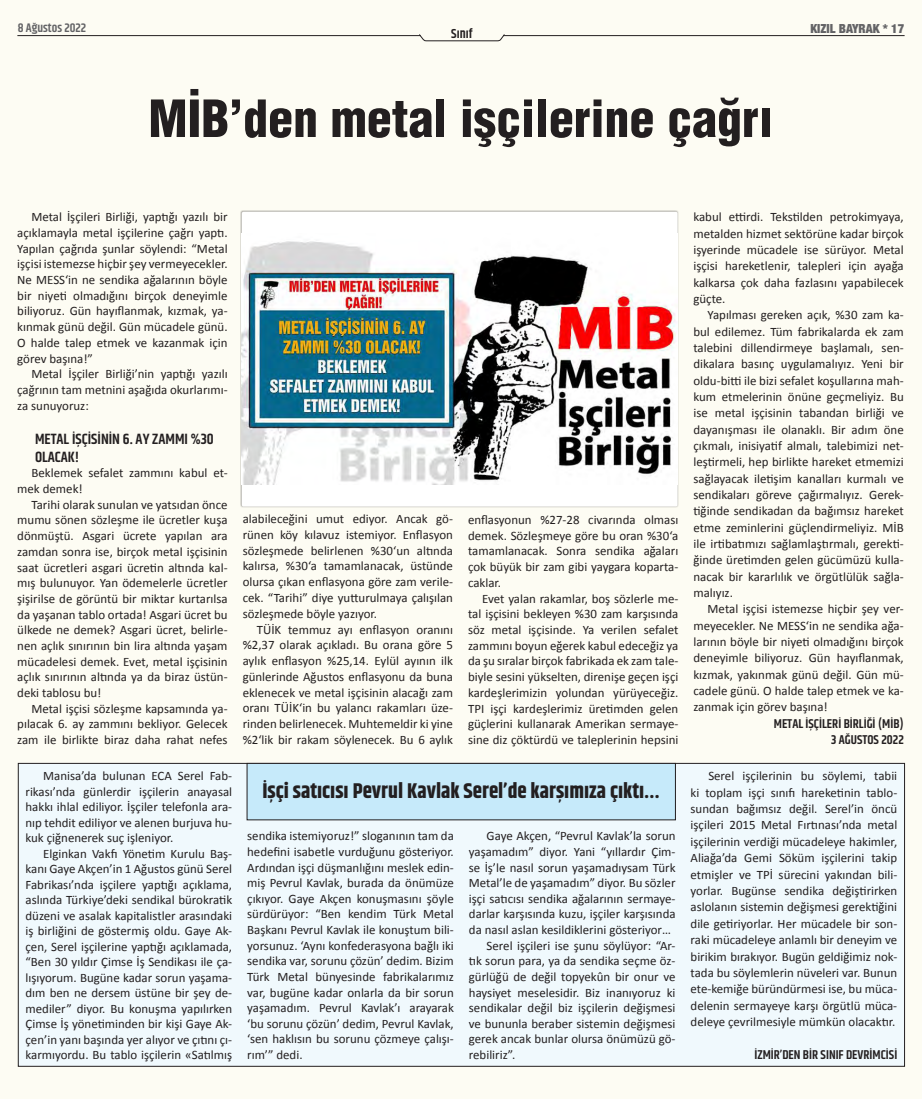
<style>
.page{position:relative;width:922px;height:1099px;background:#fff}
.page>*{position:absolute;margin:0;border:0;box-sizing:border-box;transform-origin:0 0}
.ana_başlık{font:900 condensed 50px "Helvetica";color:#231f20}
.başlık-2{font:700 21.25px "Khand";color:#231f20}
.ara_başlık{font:600 15px/18.2px "Khand";color:#231f20}
.t1{font:600 13.12px "Khand";color:#231f20}
.t2{font:12.88px/15.6px "Calibri";color:#231f20;text-align:justify}
.alt_imza{font:600 12.88px "Khand";color:#231f20}
.t3{font:900 condensed 12.5px "Helvetica Neue";color:#636366}
.t4{font:600 12.5px "Khand";color:#636366}
</style>
<div class="page">
<div style="left:0;top:0;width:921px;height:1098px;background:#fdfcf3"></div>
<hr style="left:18px;top:35px;width:402px;height:1px;background:#231f20">
<hr style="left:503px;top:35px;width:400px;height:1px;background:#231f20">
<svg style="left:419px;top:34px;width:85px;height:7px"></svg>
<div style="left:240px;top:210px;width:439px;height:298px;background:#231f20;opacity:.4"></div>
<div style="left:242px;top:212px;width:435px;height:294px;background:#fff;border-radius:2px"></div>
<img style="left:242px;top:241px;width:434px;height:244px">
<div style="left:18px;top:763px;width:886px;height:303px;background:#f0f9fd"></div>
<div style="left:247px;top:763px;width:428px;height:56px;background:#c6eafa"></div>
<div style="left:247px;top:763px;width:428px;height:57px;border:1px solid #231f20"></div>
<p class="t4" style="left:18px;top:20px;width:70px">8 Ağustos 2022</p>
<p class="t3" style="left:810px;top:18px;width:95px">KIZIL BAYRAK * 17</p>
<p class="t1" style="left:451px;top:24px;width:23px">Sınıf</p>
<p class="ana_başlık" style="left:148px;top:87px;width:625px">MİB’den metal işçilerine çağrı</p>
<p class="t2" style="left:17px;top:209px;width:212px;text-indent:14px">Metal İşçileri Birliği, yaptığı yazılı bir açıklamayla metal işçilerine çağrı yaptı.<br>Yapılan çağrıda şunlar söylendi: “Metal işçisi istemezse hiçbir şey vermeyecekler.<br>Ne MESS‘in ne sendika ağalarının böyle bir niyeti olmadığını birçok deneyimle biliyoruz. Gün hayıflanmak, kızmak, ya&shy;kınmak günü değil. Gün mücadele günü.<br>O halde talep etmek ve kazanmak için görev başına!”</p>
<p class="t2" style="left:17px;top:365px;width:212px;text-indent:14px">Metal İşçiler Birliği’nin yaptığı yazılı çağrının tam metnini aşağıda okurlarımı&shy;za sunuyoruz:</p>
<p class="ara_başlık" style="left:35px;top:430px;width:180px">METAL IŞÇISININ 6. AY ZAMMI %30<br>OLACAK!</p>
<p class="t2" style="left:17px;top:465px;width:212px;text-indent:14px">Beklemek sefalet zammını kabul et&shy;mek demek!</p>
<p class="t2" style="left:17px;top:496px;width:212px;text-indent:14px">Tarihi olarak sunulan ve yatsıdan önce mumu sönen sözleşme ile ücretler kuşa dönmüştü. Asgari ücrete yapılan ara zamdan sonra ise, birçok metal işçisinin saat ücretleri asgari ücretin altında kal&shy;mış bulunuyor. Yan ödemelerle ücretler şişirilse de görüntü bir miktar kurtarılsa da yaşanan tablo ortada! Asgari ücret bu ülkede ne demek? Asgari ücret, belirle&shy;nen açlık sınırının bin lira altında yaşam mücadelesi demek. Evet, metal işçisinin açlık sınırının altında ya da biraz üstün&shy;deki tablosu bu!</p>
<p class="t2" style="left:17px;top:700px;width:212px;text-indent:14px">Metal işçisi sözleşme kapsamında ya&shy;pılacak 6. ay zammını bekliyor. Gelecek zam ile birlikte biraz daha rahat nefes</p>
<p class="t2" style="left:26px;top:767px;width:208px;text-indent:18px">Manisa’da bulunan ECA Serel Fab&shy;rikası’nda günlerdir işçilerin anayasal hakkı ihlal ediliyor. İşçiler telefonla ara&shy;nıp tehdit ediliyor ve alenen burjuva hu&shy;kuk çiğnenerek suç işleniyor.</p>
<p class="t2" style="left:26px;top:845px;width:208px;text-indent:18px">Elginkan Vakfı Yönetim Kurulu Baş&shy;kanı Gaye Akçen’in 1 Ağustos günü Serel Fabrikası’nda işçilere yaptığı açıklama, aslında Türkiye’deki sendikal bürokratik düzeni ve asalak kapitalistler arasındaki iş birliğini de göstermiş oldu. Gaye Ak&shy;çen, Serel işçilerine yaptığı açıklamada, “Ben 30 yıldır Çimse İş Sendikası ile ça&shy;lışıyorum. Bugüne kadar sorun yaşama&shy;dım ben ne dersem üstüne bir şey de&shy;mediler” diyor. Bu konuşma yapılırken Çimse İş yönetiminden bir kişi Gaye Ak&shy;çen’in yanı başında yer alıyor ve çıtını çı&shy;karmıyordu. Bu tablo işçilerin «Satılmış</p>
<p class="t2" style="left:242px;top:510px;width:212px">alabileceğini umut ediyor. Ancak gö&shy;rünen köy kılavuz istemiyor. Enflasyon sözleşmede belirlenen %30‘un altında kalırsa, %30‘a tamamlanacak, üstünde olursa çıkan enflasyona göre zam verile&shy;cek. “Tarihi” diye yutturulmaya çalışılan sözleşmede böyle yazıyor.</p>
<p class="t2" style="left:242px;top:620px;width:212px;text-indent:14px">TÜİK temmuz ayı enflasyon oranını %2,37 olarak açıkladı. Bu orana göre 5 aylık enflasyon %25,14. Eylül ayının ilk günlerinde Ağustos enflasyonu da buna eklenecek ve metal işçisinin alacağı zam oranı TÜİK‘in bu yalancı rakamları üze&shy;rinden belirlenecek. Muhtemeldir ki yine %2‘lik bir rakam söylenecek. Bu 6 aylık</p>
<p class="t2" style="left:468px;top:511px;width:212px">enflasyonun %27-28 civarında olması demek. Sözleşmeye göre bu oran %30‘a tamamlanacak. Sonra sendika ağaları çok büyük bir zam gibi yaygara koparta&shy;caklar.</p>
<p class="t2" style="left:468px;top:589px;width:212px;text-indent:14px">Evet yalan rakamlar, boş sözlerle me&shy;tal işçisini bekleyen %30 zam karşısında söz metal işçisinde. Ya verilen sefalet zammını boyun eğerek kabul edeceğiz ya da şu sıralar birçok fabrikada ek zam tale&shy;biyle sesini yükselten, direnişe geçen işçi kardeşlerimizin yolundan yürüyeceğiz.<br>TPI işçi kardeşlerimiz üretimden gelen güçlerini kullanarak Amerikan sermaye&shy;sine diz çöktürdü ve taleplerinin hepsini</p>
<p class="başlık-2" style="left:262px;top:775px;width:399px">İşçi satıcısı Pevrul Kavlak Serel’de karşımıza çıktı…</p>
<p class="t2" style="left:247px;top:827px;width:208px">sendika istemiyoruz!” sloganının tam da hedefini isabetle vurduğunu gösteriyor.<br>Ardından işçi düşmanlığını meslek edin&shy;miş Pevrul Kavlak, burada da önümüze çıkıyor. Gaye Akçen konuşmasını şöyle sürdürüyor: “Ben kendim Türk Metal Başkanı Pevrul Kavlak ile konuştum bili&shy;yorsunuz. ‘Aynı konfederasyona bağlı iki sendika var, sorunu çözün’ dedim. Bizim Türk Metal bünyesinde fabrikalarımız var, bugüne kadar onlarla da bir sorun yaşamadım. Pevrul Kavlak’ı arayarak ‘bu sorunu çözün’ dedim, Pevrul Kavlak, ‘sen haklısın bu sorunu çözmeye çalışı&shy;rım’” dedi.</p>
<p class="t2" style="left:469px;top:827px;width:208px;text-indent:18px">Gaye Akçen, “Pevrul Kavlak’la sorun yaşamadım” diyor. Yani “yıllardır Çim&shy;se İş’le nasıl sorun yaşamadıysam Türk Metal’le de yaşamadım” diyor. Bu sözler işçi satıcısı sendika ağalarının sermaye&shy;darlar karşısında kuzu, işçiler karşısında da nasıl aslan kesildiklerini gösteriyor…</p>
<p class="t2" style="left:469px;top:936px;width:208px;text-indent:18px">Serel işçileri ise şunu söylüyor: “Ar&shy;tık sorun para, ya da sendika seçme öz&shy;gürlüğü de değil topyekûn bir onur ve haysiyet meselesidir. Biz inanıyoruz ki sendikalar değil biz işçilerin değişmesi ve bununla beraber sistemin değişmesi gerek ancak bunlar olursa önümüzü gö&shy;rebiliriz”.</p>
<p class="t2" style="left:693px;top:208px;width:212px;line-height:16.4px">kabul ettirdi. Tekstilden petrokimyaya, metalden hizmet sektörüne kadar birçok işyerinde mücadele ise sürüyor. Metal işçisi hareketlenir, talepleri için ayağa kalkarsa çok daha fazlasını yapabilecek güçte.</p>
<p class="t2" style="left:693px;top:306px;width:212px;line-height:16.4px;text-indent:14px">Yapılması gereken açık, %30 zam ka&shy;bul edilemez. Tüm fabrikalarda ek zam talebini dillendirmeye başlamalı, sen&shy;dikalara basınç uygulamalıyız. Yeni bir oldu-bitti ile bizi sefalet koşullarına mah&shy;kum etmelerinin önüne geçmeliyiz. Bu ise metal işçisinin tabandan birliği ve dayanışması ile olanaklı. Bir adım öne çıkmalı, inisiyatif almalı, talebimizi net&shy;leştirmeli, hep birlikte hareket etmemizi sağlayacak iletişim kanalları kurmalı ve sendikaları göreve çağırmalıyız. Gerek&shy;tiğinde sendikadan da bağımsız hareket etme zeminlerini güçlendirmeliyiz. MİB ile irtibatımızı sağlamlaştırmalı, gerekti&shy;ğinde üretimden gelen gücümüzü kulla&shy;nacak bir kararlılık ve örgütlülük sağla&shy;malıyız.</p>
<p class="t2" style="left:693px;top:600px;width:212px;line-height:16.4px;text-indent:14px">Metal işçisi istemezse hiçbir şey ver&shy;meyecekler. Ne MESS‘in ne sendika ağa&shy;larının böyle bir niyeti olmadığını birçok deneyimle biliyoruz. Gün hayıflanmak, kızmak, yakınmak günü değil. Gün mü&shy;cadele günü. O halde talep etmek ve ka&shy;zanmak için görev başına!</p>
<p class="alt_imza" style="left:773px;top:714px;width:131px">METAL IŞÇILERI BIRLIĞI (MİB)</p>
<p class="alt_imza" style="left:830px;top:731px;width:74px">3 AĞUSTOS 2022</p>
<p class="t2" style="left:690px;top:767px;width:208px;line-height:16.4px;text-indent:18px">Serel işçilerinin bu söylemi, tabii ki toplam işçi sınıfı hareketinin tablo&shy;sundan bağımsız değil. Serel’in öncü işçileri 2015 Metal Fırtınası’nda metal işçilerinin verdiği mücadeleye hakimler, Aliağa’da Gemi Söküm işçilerini takip etmişler ve TPİ sürecini yakından bili&shy;yorlar. Bugünse sendika değiştirirken aslolanın sistemin değişmesi gerektiğini dile getiriyorlar. Her mücadele bir son&shy;raki mücadeleye anlamlı bir deneyim ve birikim bırakıyor. Bugün geldiğimiz nok&shy;tada bu söylemlerin nüveleri var. Bunun ete-kemiğe büründürmesi ise, bu müca&shy;delenin sermayeye karşı örgütlü müca&shy;deleye çevrilmesiyle mümkün olacaktır.</p>
<p class="alt_imza" style="left:754px;top:1046px;width:144px">İZMIR’DEN BIR SINIF DEVRIMCISI</p>
</div>
